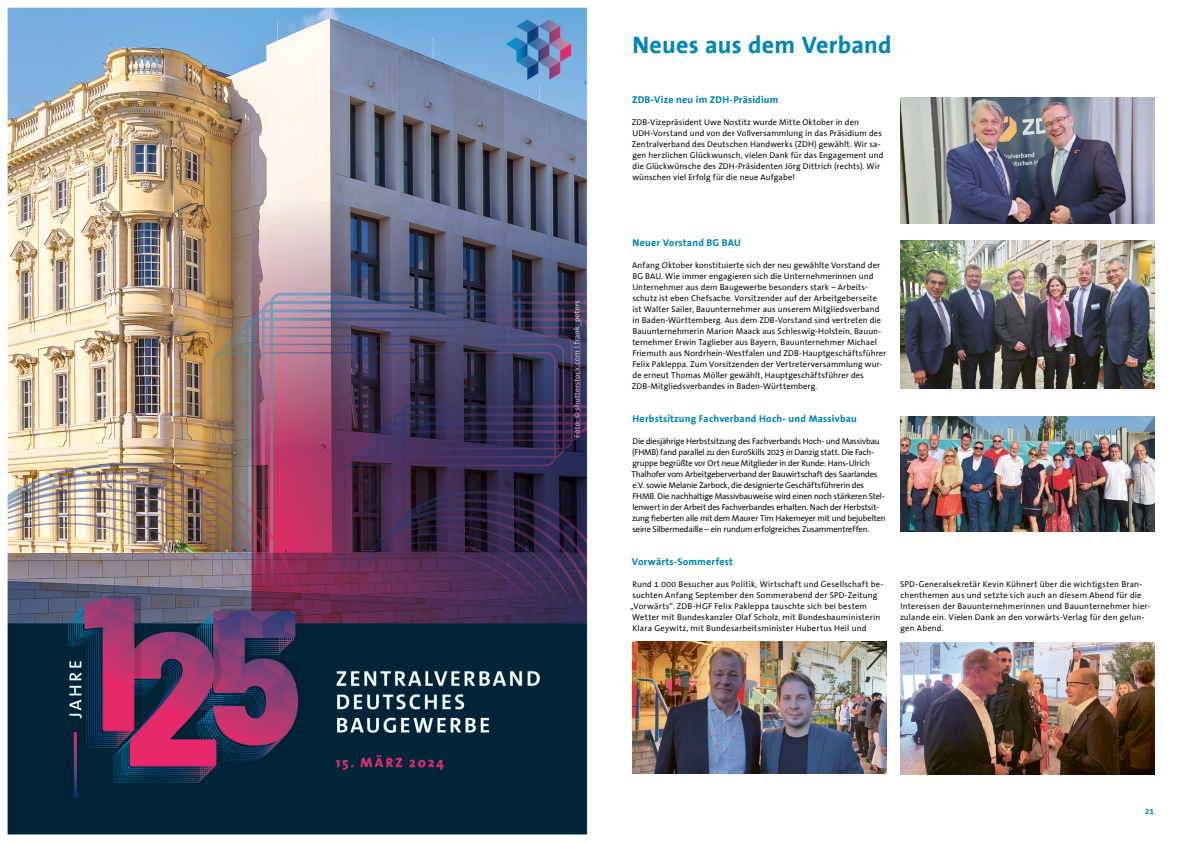
<style>
.page{position:relative;width:1191px;height:842px;background:#fff}
.page>*{position:absolute;margin:0;border:0;box-sizing:border-box;transform-origin:0 0}
.t1{font:700 24px "The Sans Office";letter-spacing:.01em;color:#0086b7}
.t2{font:700 10px "The Sans Office";letter-spacing:.02em;color:#0086b7}
.t3{font:8.5px/11px "The Sans Office";letter-spacing:.01em;color:#000}
.t4{font:8.5px/11px "The Sans Office";letter-spacing:-.02em;color:#000}
.t5{font:700 8.5px "The Sans Office";color:#0086b7}
</style>
<div class="page">
<img style="left:900px;top:97px;width:254px;height:127px">
<img style="left:900px;top:240px;width:254px;height:149px">
<img style="left:900px;top:416px;width:254px;height:116px">
<img style="left:632px;top:642px;width:254px;height:132px">
<img style="left:900px;top:643px;width:254px;height:132px">
<img style="left:7px;top:7px;width:581px;height:828px">
<h1 class="t1" style="left:632px;top:32px;width:261px">Neues aus dem Verband</h1>
<p class="t2" style="left:632px;top:94px;width:148px">ZDB-Vize neu im ZDH-Präsidium</p>
<p class="t3" style="left:632px;top:117px;width:253px">ZDB-Vizepräsident Uwe Nostitz wurde Mitte Oktober in den UDH-Vorstand und von der Vollversammlung in das Präsidium des Zentralverband des Deutschen Handwerks (ZDH) gewählt. Wir sa&shy;gen herzlichen Glückwunsch, vielen Dank für das Engagement und die Glückwünsche des ZDH-Präsidenten Jörg Dittrich (rechts). Wir wünschen viel Erfolg für die neue Aufgabe!</p>
<p class="t2" style="left:632px;top:237px;width:110px">Neuer Vorstand BG BAU</p>
<p class="t3" style="left:632px;top:260px;width:256px">Anfang Oktober konstituierte sich der neu gewählte Vorstand der BG BAU. Wie immer engagieren sich die Unternehmerinnen und Unternehmer aus dem Baugewerbe besonders stark – Arbeits&shy;schutz ist eben Chefsache. Vorsitzender auf der Arbeitgeberseite ist Walter Sailer, Bauunternehmer aus unserem Mitgliedsverband in Baden-Württemberg. Aus dem ZDB-Vorstand sind vertreten die Bauunternehmerin Marion Maack aus Schleswig-Holstein, Bauun&shy;ternehmer Erwin Taglieber aus Bayern, Bauunternehmer Michael Friemuth aus Nordrhein-Westfalen und ZDB-Hauptgeschäftsführer Felix Pakleppa. Zum Vorsitzenden der Vertreterversammlung wur&shy;de erneut Thomas Möller gewählt, Hauptgeschäftsführer des ZDB-Mitgliedsverbandes in Baden-Württemberg.</p>
<p class="t2" style="left:632px;top:413px;width:226px">Herbstsitzung Fachverband Hoch- und Massivbau</p>
<p class="t4" style="left:631px;top:436px;width:256px">Die diesjährige Herbstsitzung des Fachverbands Hoch- und Massivbau (FHMB) fand parallel zu den EuroSkills 2023 in Danzig statt. Die Fach&shy;gruppe begrüßte vor Ort neue Mitglieder in der Runde: Hans-Ulrich Thalhofer vom Arbeitgeberverband der Bauwirtschaft des Saarlandes e.V. sowie Melanie Zarbock, die designierte Geschäftsführerin des FHMB. Die nachhaltige Massivbauweise wird einen noch stärkeren Stel&shy;lenwert in der Arbeit des Fachverbandes erhalten. Nach der Herbstsit&shy;zung fieberten alle mit dem Maurer Tim Hakemeyer mit und bejubelten seine Silbermedaille – ein rundum erfolgreiches Zusammentreffen.</p>
<p class="t2" style="left:632px;top:556px;width:103px">Vorwärts-Sommerfest</p>
<p class="t3" style="left:630px;top:579px;width:254px">Rund 1.000 Besucher aus Politik, Wirtschaft und Gesellschaft be&shy;suchten Anfang September den Sommerabend der SPD-Zeitung „Vorwärts“. ZDB-HGF Felix Pakleppa tauschte sich bei bestem Wetter mit Bundeskanzler Olaf Scholz, mit Bundesbauministerin Klara Geywitz, mit Bundesarbeitsminister Hubertus Heil und</p>
<p class="t3" style="left:900px;top:579px;width:252px">SPD-Generalsekretär Kevin Kühnert über die wichtigsten Bran&shy;chenthemen aus und setzte sich auch an diesem Abend für die Interessen der Bauunternehmerinnen und Bauunternehmer hier&shy;zulande ein. Vielen Dank an den vorwärts-Verlag für den gelun&shy;gen Abend.</p>
<p class="t5" style="left:1145px;top:806px;width:11px">21</p>
</div>
